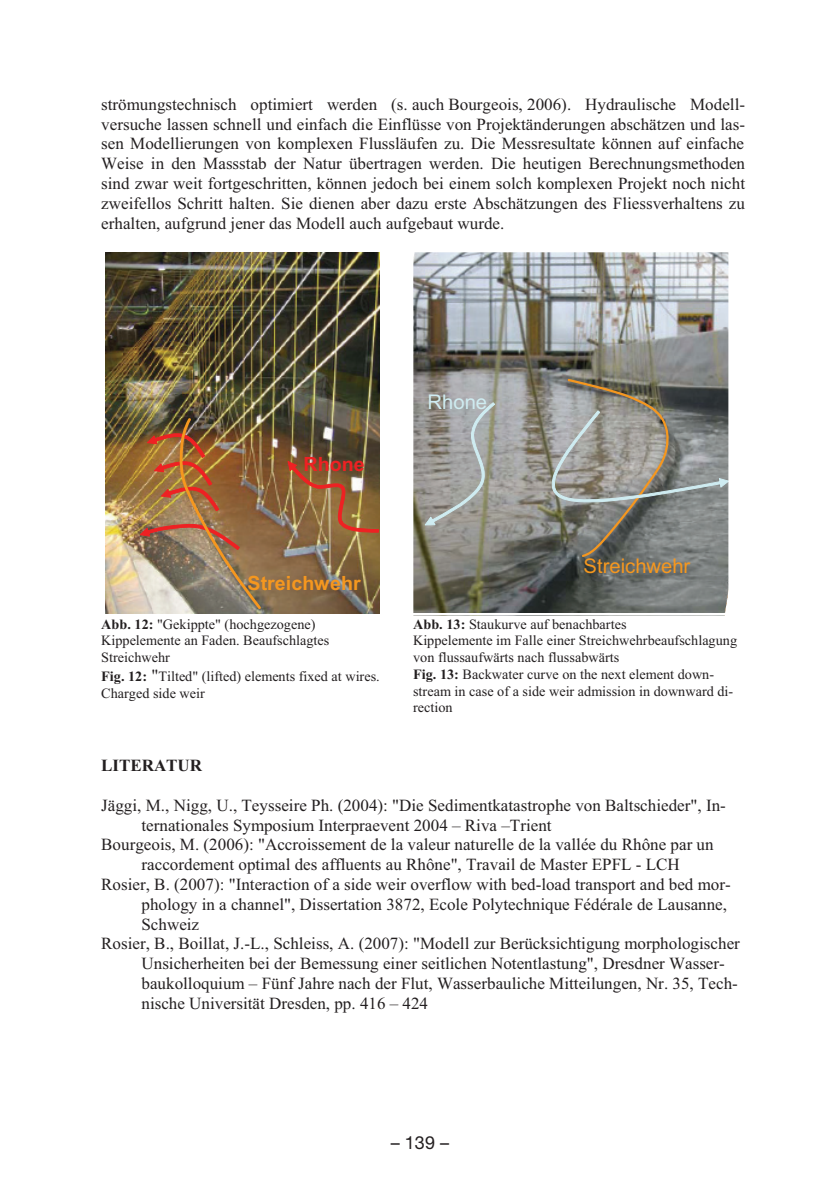
<style>
.page{position:relative;width:840px;height:1191px;background:#fff}
.page>*{position:absolute;margin:0;border:0;box-sizing:border-box;transform-origin:0 0}
.t1{font:20.2px "Arial";color:#f5971f}
.t2{font:20.2px "Arial";color:#cfecf1}
.t3{font:700 19.6px "Arial";letter-spacing:.005em;color:#f5971f}
.t4{font:700 19.6px "Arial";color:#ee2123}
.t5{font:18px "Helvetica Neue";color:#231f20}
.t6{font:17px/19.8px "Times New Roman";color:#231f20;text-align:justify}
.t7{font:700 17px "Times New Roman";color:#231f20}
.t8{font:14.2px/16.6px "Times New Roman";color:#231f20}
.s1{font-weight:700}
.s2{font-size:17px}
</style>
<div class="page">
<img style="left:105px;top:252px;width:274px;height:362px">
<img style="left:288px;top:461px;width:90px;height:71px">
<img style="left:140px;top:416px;width:123px;height:195px">
<svg style="left:413px;top:252px;width:315px;height:361px;background:#8d8e8b"></svg>
<p class="t6" style="left:101px;top:94px;width:645px">strömungstechnisch optimiert werden (s. auch Bourgeois, 2006). Hydraulische Modell&shy;versuche lassen schnell und einfach die Einflüsse von Projektänderungen abschätzen und las&shy;sen Modellierungen von komplexen Flussläufen zu. Die Messresultate können auf einfache Weise in den Massstab der Natur übertragen werden. Die heutigen Berechnungsmethoden sind zwar weit fortgeschritten, können jedoch bei einem solch komplexen Projekt noch nicht zweifellos Schritt halten. Sie dienen aber dazu erste Abschätzungen des Fliessverhaltens zu erhalten, aufgrund jener das Modell auch aufgebaut wurde.</p>
<p class="t4" style="left:303px;top:451px;width:63px">Rhone</p>
<p class="t2" style="left:427px;top:389px;width:61px">Rhone</p>
<p class="t3" style="left:247px;top:570px;width:115px">Streichwehr</p>
<p class="t8" style="left:101px;top:615px;width:229px"><span class="s1">Abb. 12:</span> "Gekippte" (hochgezogene)<br>Kippelemente an Faden. Beaufschlagtes<br>Streichwehr</p>
<p class="t8" style="left:101px;top:667px;width:280px;line-height:17.2px"><span class="s1">Fig. 12:</span> <span class="s2">"</span>Tilted" (lifted) elements fixed at wires.<br>Charged side weir</p>
<p class="t1" style="left:583px;top:552px;width:108px">Streichwehr</p>
<p class="t8" style="left:413px;top:615px;width:325px"><span class="s1">Abb. 13:</span> Staukurve auf benachbartes<br>Kippelemente im Falle einer Streichwehrbeaufschlagung von flussaufwärts nach flussabwärts<br><span class="s1">Fig. 13:</span> Backwater curve on the next element down&shy;stream in case of a side weir admission in downward di&shy;rection</p>
<p class="t7" style="left:101px;top:754px;width:102px">LITERATUR</p>
<p class="t6" style="left:101px;top:795px;width:626px">Jäggi, M., Nigg, U., Teysseire Ph. (2004): "Die Sedimentkatastrophe von Baltschieder", In-</p>
<p class="t6" style="left:141px;top:814px;width:411px">ternationales Symposium Interpraevent 2004 – Riva –Trient</p>
<p class="t6" style="left:101px;top:834px;width:613px">Bourgeois, M. (2006): "Accroissement de la valeur naturelle de la vallée du Rhône par un</p>
<p class="t6" style="left:141px;top:854px;width:539px">raccordement optimal des affluents au Rhône", Travail de Master EPFL - LCH</p>
<p class="t6" style="left:101px;top:874px;width:630px">Rosier, B. (2007): "Interaction of a side weir overflow with bed-load transport and bed mor-</p>
<p class="t6" style="left:141px;top:894px;width:586px">phology in a channel", Dissertation 3872, Ecole Polytechnique Fédérale de Lausanne,</p>
<p class="t6" style="left:141px;top:913px;width:59px">Schweiz</p>
<p class="t6" style="left:101px;top:933px;width:639px">Rosier, B., Boillat, J.-L., Schleiss, A. (2007): "Modell zur Berücksichtigung morphologischer</p>
<p class="t6" style="left:141px;top:953px;width:584px">Unsicherheiten bei der Bemessung einer seitlichen Notentlastung", Dresdner Wasser-</p>
<p class="t6" style="left:141px;top:973px;width:597px">baukolloquium – Fünf Jahre nach der Flut, Wasserbauliche Mitteilungen, Nr. 35, Tech-</p>
<p class="t6" style="left:141px;top:993px;width:288px">nische Universität Dresden, pp. 416 – 424</p>
<p class="t5" style="left:391px;top:1131px;width:25px">– 139</p>
<p class="t5" style="left:440px;top:1131px;width:10px">–</p>
</div>
